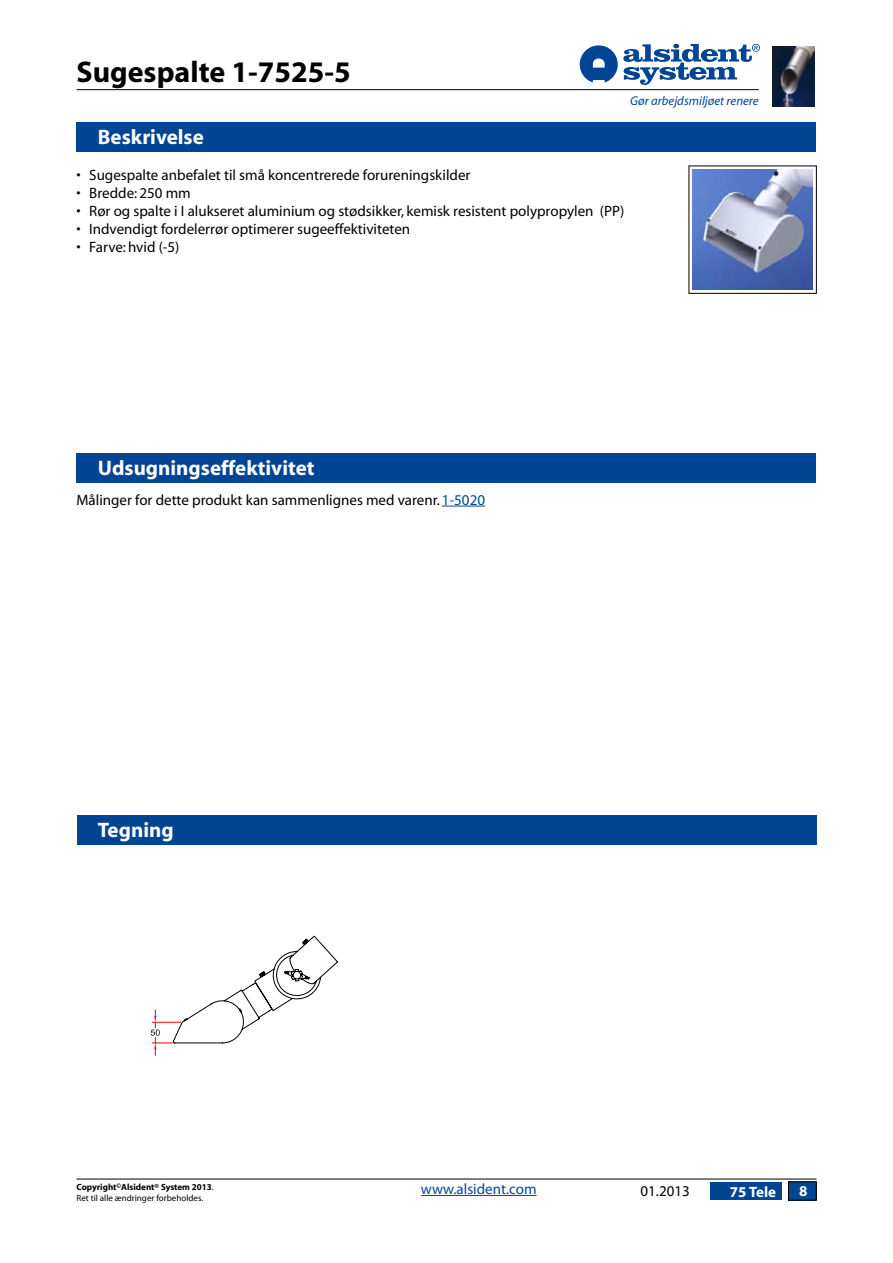
<style>
.page{position:relative;width:893px;height:1263px;background:#fff}
.page>*{position:absolute;margin:0;border:0;box-sizing:border-box;transform-origin:0 0}
.t1{font:700 30px "Myriad";color:#000}
.t2{font:700 21px "Myriad";color:#fff}
.t3{font:15px/18px "Myriad";color:#000}
.t4{font:15px "Myriad";color:#004695}
.t5{font:700 15px "Myriad";color:#fff}
.t6{font:italic 12.75px "Myriad";color:#004494}
.t7{font:9px/10.5px "Myriad";color:#000}
.s1{color:#004695}
.s2{font-weight:700}
</style>
<div class="page">
<img style="left:772px;top:47px;width:43px;height:60px">
<hr style="left:77px;top:89px;width:682px;height:1px;background:#000">
<svg style="left:580px;top:44px;width:180px;height:41px"></svg>
<hr style="left:77px;top:1179px;width:739px;height:1px;background:#000">
<div style="left:788px;top:1182px;width:28px;height:18px;background:#004695"></div>
<hr style="left:421px;top:1195px;width:115px;height:1px;background:#004695">
<img style="left:693px;top:169px;width:120px;height:120px">
<svg style="left:150px;top:935px;width:188px;height:121px"></svg>
<svg style="left:151px;top:1010px;width:30px;height:45px"></svg>
<div style="left:710px;top:1182px;width:71px;height:18px;background:#004494"></div>
<div style="left:77px;top:122px;width:739px;height:29px;background:#004494"></div>
<div style="left:77px;top:453px;width:739px;height:30px;background:#004494"></div>
<div style="left:77px;top:815px;width:739px;height:29px;background:#004494"></div>
<hr style="left:442px;top:506px;width:43px;height:1px;background:#004695">
<h1 class="t1" style="left:77px;top:56px;width:276px">Sugespalte 1-7525-5</h1>
<h2 class="t2" style="left:98px;top:126px;width:108px">Beskrivelse</h2>
<p class="t6" style="left:630px;top:94px;width:130px">Gør arbejdsmiljøet renere</p>
<p class="t3" style="left:77px;top:167px;width:6px;text-align:justify">• • • • •</p>
<p class="t3" style="left:89px;top:167px;width:537px">Sugespalte anbefalet til små koncentrerede forureningskilder<br>Bredde: 250 mm<br>Rør og spalte i I alukseret aluminium og stødsikker, kemisk resistent polypropylen (PP)<br>Indvendigt fordelerrør optimerer sugeeffektiviteten<br>Farve: hvid (-5)</p>
<h2 class="t2" style="left:98px;top:458px;width:218px">Udsugningseffektivitet</h2>
<p class="t3" style="left:77px;top:491px;width:410px">Målinger for dette produkt kan sammenlignes med varenr. <span class="s1">1-5020</span></p>
<h2 class="t2" style="left:98px;top:819px;width:77px">Tegning</h2>
<p class="t7" style="left:77px;top:1182px;width:139px"><span class="s2">Copyright</span><sup>©</sup><span class="s2">Alsident® System 2013</span>.<br>Ret til alle ændringer forbeholdes.</p>
<p class="t4" style="left:421px;top:1181px;width:117px">www.alsident.com</p>
<p class="t3" style="left:641px;top:1183px;width:51px">01.2013</p>
<p class="t5" style="left:730px;top:1184px;width:48px">75 Tele</p>
</div>
